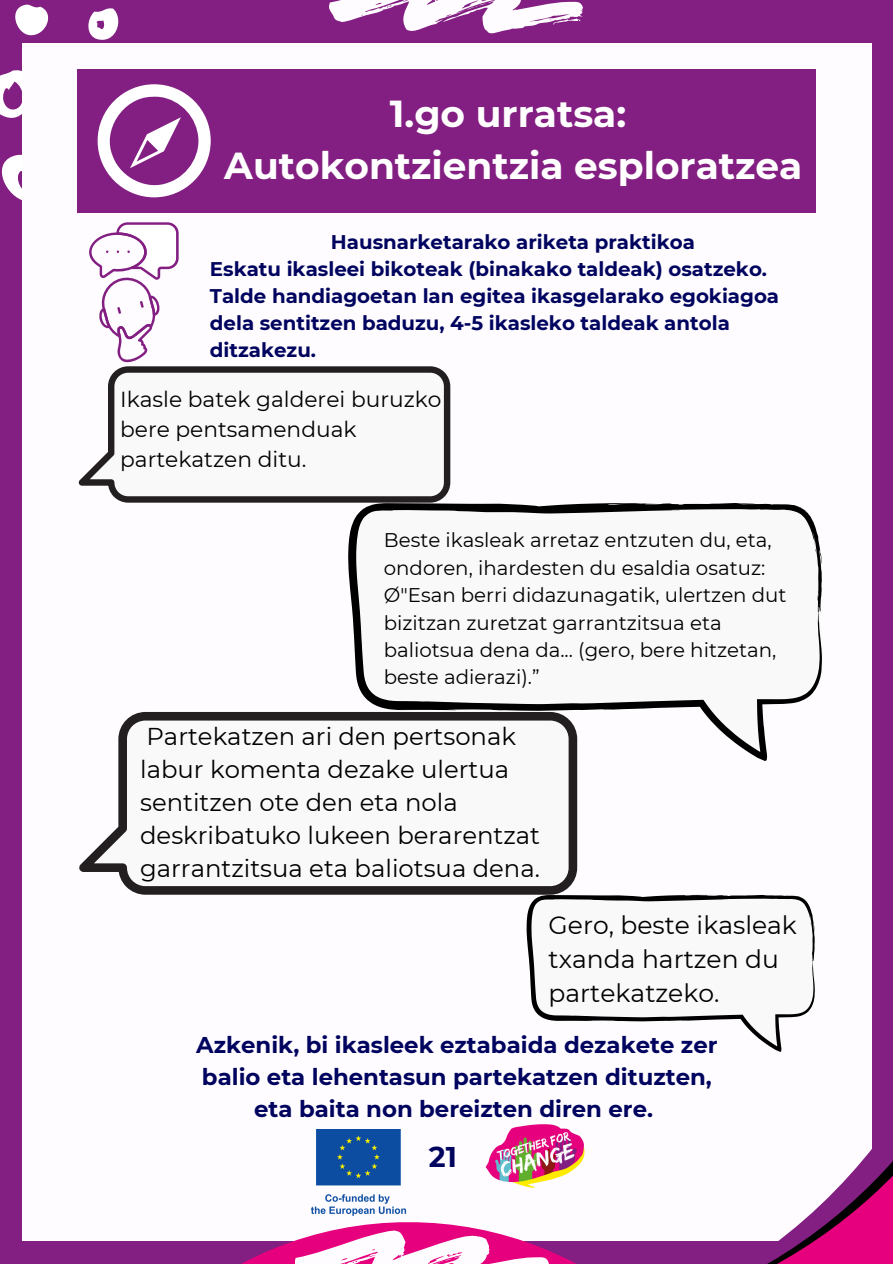
<style>
.page{position:relative;width:893px;height:1264px;background:#fff}
.page>*{position:absolute;margin:0;border:0;box-sizing:border-box;transform-origin:0 0}
.t1{font:700 37.5px/51.8px "Montserrat";color:#fff;text-align:center}
.t2{font:700 28.5px "Montserrat";color:#01045f}
.t3{font:25.05px/34.2px "Montserrat";color:#000}
.t4{font:24.3px/33px "Montserrat";color:#000}
.t5{font:700 22.8px/32px "Montserrat";color:#01045f;text-align:center}
.t6{font:21.75px/30px "Montserrat";color:#000}
.t7{font:19.8px/27.3px "Montserrat";color:#000}
.t8{font:700 19.8px/27px "Montserrat";color:#01045f}
</style>
<div class="page">
<div style="left:0;top:0;width:892px;height:1263px;background:#831f82"></div>
<svg style="left:15px;top:4px;width:34px;height:32px"></svg>
<svg style="left:88px;top:8px;width:31px;height:32px"></svg>
<svg style="left:0;top:64px;width:23px;height:71px"></svg>
<svg style="left:1px;top:152px;width:22px;height:50px"></svg>
<div style="left:23px;top:43px;width:848px;height:1197px;background:#fefcff"></div>
<svg style="left:195px;top:1124px;width:422px;height:139px"></svg>
<svg style="left:329px;top:0;width:253px;height:34px"></svg>
<svg style="left:295px;top:1230px;width:253px;height:33px;background:#f188c3"></svg>
<div style="left:77px;top:69px;width:738px;height:143px;background:#831f82"></div>
<svg style="left:97px;top:84px;width:114px;height:114px"></svg>
<svg style="left:89px;top:222px;width:90px;height:141px"></svg>
<svg style="left:78px;top:366px;width:372px;height:136px"></svg>
<svg style="left:348px;top:502px;width:474px;height:258px"></svg>
<svg style="left:79px;top:712px;width:498px;height:182px"></svg>
<svg style="left:526px;top:894px;width:288px;height:127px"></svg>
<svg style="left:617px;top:965px;width:255px;height:73px"></svg>
<svg style="left:617px;top:1063px;width:275px;height:200px"></svg>
<p class="t1" style="left:224px;top:88px;width:579px">1.go urratsa:<br>Autokontzientzia esploratzea</p>
<p class="t8" style="left:210px;top:229px;width:570px;text-indent:121px">Hausnarketarako ariketa praktikoa<br>Eskatu ikasleei bikoteak (binakako taldeak) osatzeko.<br>Talde handiagoetan lan egitea ikasgelarako egokiagoa dela sentitzen baduzu, 4-5 ikasleko taldeak antola ditzakezu.</p>
<p class="t6" style="left:120px;top:384px;width:323px">Ikasle batek galderei buruzko bere pentsamenduak partekatzen ditu.</p>
<p class="t7" style="left:384px;top:526px;width:404px">Beste ikasleak arretaz entzuten du, eta, ondoren, ihardesten du esaldia osatuz:<br>Ø"Esan berri didazunagatik, ulertzen dut bizitzan zuretzat garrantzitsua eta baliotsua dena da... (gero, bere hitzetan, beste adierazi).”</p>
<p class="t4" style="left:140px;top:719px;width:401px">Partekatzen ari den pertsonak labur komenta dezake ulertua sentitzen ote den eta nola deskribatuko lukeen berarentzat garrantzitsua eta baliotsua dena.</p>
<p class="t3" style="left:548px;top:907px;width:250px">Gero, beste ikasleak txanda hartzen du partekatzeko.</p>
<h1 class="t5" style="left:196px;top:1028px;width:522px">Azkenik, bi ikasleek eztabaida dezakete zer balio eta lehentasun partekatzen dituzten, eta baita non bereizten diren ere.</h1>
<p class="t2" style="left:429px;top:1139px;width:29px">21</p>
</div>
